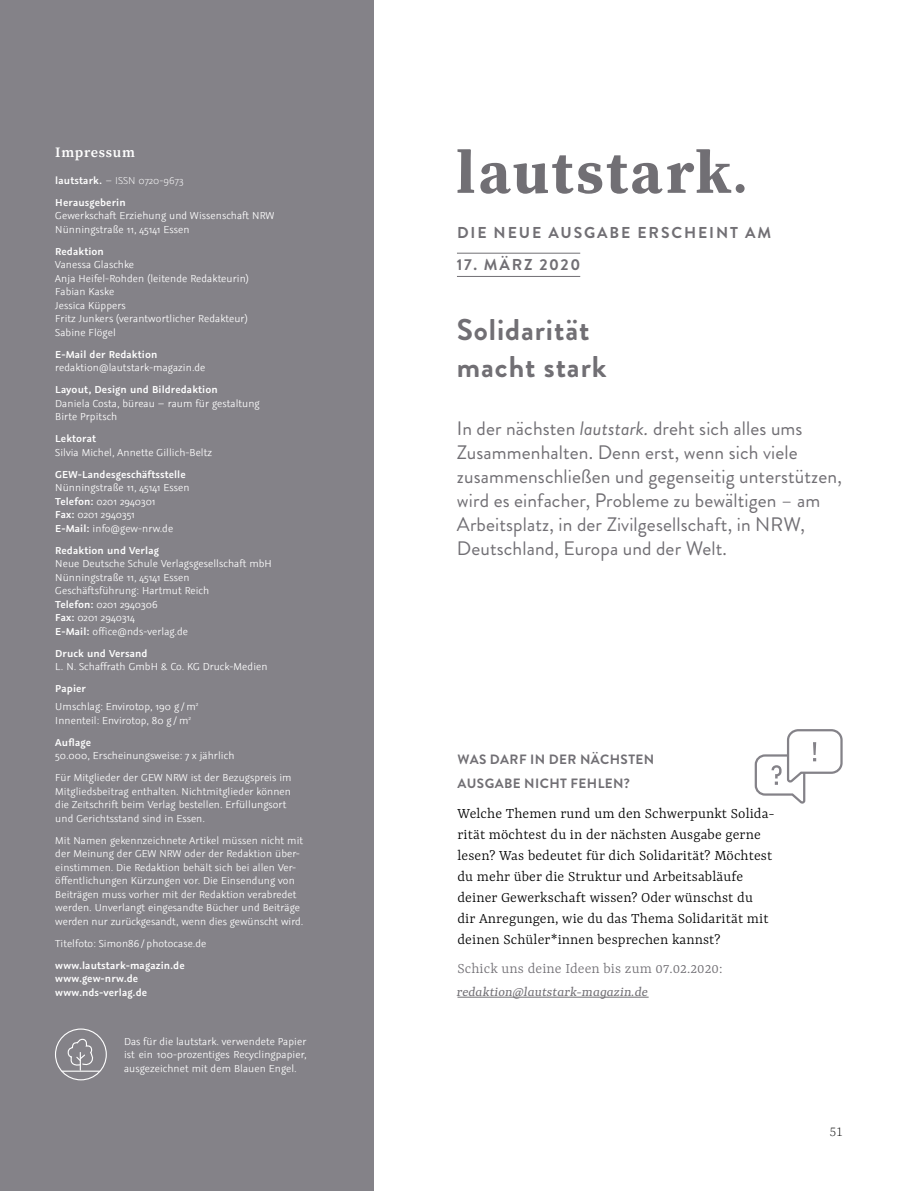
<style>
.page{position:relative;width:915px;height:1191px;background:#fff}
.page>*{position:absolute;margin:0;border:0;box-sizing:border-box;transform-origin:0 0}
.t1{font:700 30px/37.5px "Brandon Grotesque";letter-spacing:.03em;color:#716f74}
.t2{font:19.5px/24px "Brandon Grotesque";letter-spacing:.005em;color:#716f74}
.t3{font:300 15.75px/21px "Yrsa";letter-spacing:.005em;color:#000}
.t4{font:300 15.75px "Yrsa";letter-spacing:.005em;color:#716f74}
.t5{font:700 15.75px "Brandon Grotesque";letter-spacing:.12em;color:#716f74}
.t6{font:700 15.75px "Brandon Grotesque";letter-spacing:.1em;color:#716f74}
.t7{font:italic 14.25px "Yrsa";letter-spacing:.005em;color:#716f74}
.t8{font:600 14.25px "Source Serif Pro";letter-spacing:.05em;color:#fff}
.t9{font:700 13.5px/24px "Brandon Grotesque";letter-spacing:.03em;color:#716f74}
.t10{font:300 12.75px "Source Serif Pro";color:#000}
.t11{font:300 11.25px/13.5px "Graublau Sans";letter-spacing:.01em;color:#fff}
.t12{font:600 11.25px/13.5px "Graublau Sans";letter-spacing:.01em;color:#fff}
.s1{font-weight:300}
.s2{font-weight:600}
.s3{font-style:italic}
</style>
<div class="page">
<hr style="left:457px;top:276px;width:123px;height:1px;background:#716f74">
<hr style="left:457px;top:253px;width:123px;height:1px;background:#716f74">
<div style="left:0;top:0;width:373px;height:1191px;background:#848288"></div>
<svg style="left:457px;top:149px;width:274px;height:45px"></svg>
<div style="left:735px;top:184px;width:9px;height:9px;background:#716f74;border-radius:50%"></div>
<div style="left:55px;top:1028px;width:52px;height:52px;border:1px solid #fff;border-radius:50%"></div>
<hr style="left:62px;top:1070px;width:38px;height:1px;background:#fff">
<svg style="left:67px;top:1034px;width:30px;height:36px"></svg>
<hr style="left:457px;top:996px;width:191px;height:1px;background:#716f74">
<svg style="left:754px;top:729px;width:89px;height:75px"></svg>
<p class="t8" style="left:55px;top:143px;width:81px">Impressum</p>
<p class="t12" style="left:55px;top:169px;width:130px;line-height:22px">lautstark. <span class="s1">– ISSN 0720-9673<br></span>Herausgeberin</p>
<p class="t11" style="left:55px;top:209px;width:220px">Gewerkschaft Erziehung und Wissenschaft NRW<br>Nünningstraße 11, 45141 Essen</p>
<p class="t12" style="left:55px;top:244px;width:50px">Redaktion</p>
<p class="t11" style="left:55px;top:258px;width:195px">Vanessa Glaschke<br>Anja Heifel-Rohden (leitende Redakteurin)<br>Fabian Kaske<br>Jessica Küppers<br>Fritz Junkers (verantwortlicher Redakteur)<br>Sabine Flögel</p>
<p class="t12" style="left:55px;top:347px;width:104px">E-Mail der Redaktion</p>
<p class="t11" style="left:55px;top:361px;width:152px">redaktion@lautstark-magazin.de</p>
<p class="t12" style="left:55px;top:383px;width:164px">Layout, Design und Bildredaktion</p>
<p class="t11" style="left:55px;top:396px;width:206px">Daniela Costa, büreau – raum für gestaltung<br>Birte Prpitsch</p>
<p class="t12" style="left:55px;top:432px;width:42px">Lektorat</p>
<p class="t11" style="left:55px;top:445px;width:158px">Silvia Michel, Annette Gillich-Beltz</p>
<p class="t12" style="left:55px;top:467px;width:132px">GEW-Landesgeschäftsstelle</p>
<p class="t11" style="left:55px;top:481px;width:136px">Nünningstraße 11, 45141 Essen<br><span class="s2">Telefon:</span> 0201 2940301<br><span class="s2">Fax:</span> 0201 2940351<br><span class="s2">E-Mail:</span> info@gew-nrw.de</p>
<p class="t12" style="left:55px;top:543px;width:105px">Redaktion und Verlag</p>
<p class="t11" style="left:55px;top:557px;width:218px">Neue Deutsche Schule Verlagsgesellschaft mbH<br>Nünningstraße 11, 45141 Essen<br>Geschäftsführung: Hartmut Reich<br><span class="s2">Telefon:</span> 0201 2940306<br><span class="s2">Fax:</span> 0201 2940314<br><span class="s2">E-Mail:</span> office@nds-verlag.de</p>
<p class="t12" style="left:55px;top:646px;width:94px">Druck und Versand</p>
<p class="t11" style="left:55px;top:660px;width:214px">L. N. Schaffrath GmbH &amp; Co. KG Druck-Medien</p>
<p class="t11" style="left:55px;top:680px;width:145px;line-height:17.7px"><span class="s2">Papier<br></span>Umschlag: Envirotop, 190 g / m<sup>2</sup></p>
<p class="t11" style="left:55px;top:709px;width:137px;line-height:22px">Innenteil: Envirotop, 80 g / m<sup>2<br></sup><span class="s2">Auflage</span></p>
<p class="t11" style="left:55px;top:744px;width:238px;line-height:22px">50.000, Erscheinungsweise: 7 x jährlich<br>Für Mitglieder der GEW NRW ist der Bezugspreis im</p>
<p class="t11" style="left:55px;top:784px;width:237px">Mitgliedsbeitrag enthalten. Nichtmitglieder können die Zeitschrift beim Verlag bestellen. Erfüllungsort und Gerichtsstand sind in Essen.</p>
<p class="t11" style="left:55px;top:833px;width:249px">Mit Namen gekennzeichnete Artikel müssen nicht mit der Meinung der GEW NRW oder der Redaktion über&shy;einstimmen. Die Redaktion behält sich bei allen Ver&shy;öffentlichungen Kürzungen vor. Die Einsendung von Beiträgen muss vorher mit der Redaktion verabredet werden. Unverlangt eingesandte Bücher und Beiträge werden nur zurückgesandt, wenn dies gewünscht wird.</p>
<p class="t11" style="left:55px;top:936px;width:152px">Titelfoto: Simon86 / photocase.de</p>
<p class="t12" style="left:55px;top:958px;width:131px">www.lautstark-magazin.de www.gew-nrw.de www.nds-verlag.de</p>
<p class="t11" style="left:124px;top:1034px;width:184px;text-align:justify">Das für die lautstark. verwendete Papier ist ein 100-prozentiges Recyclingpapier, ausgezeichnet mit dem Blauen Engel.</p>
<h3 class="t5" style="left:457px;top:221px;width:315px">DIE NEUE AUSGABE ERSCHEINT AM</h3>
<h3 class="t6" style="left:457px;top:254px;width:125px">17. MÄRZ 2020</h3>
<h1 class="t1" style="left:457px;top:311px;width:151px">Solidarität macht stark</h1>
<p class="t2" style="left:457px;top:417px;width:386px">In der nächsten <span class="s3">lautstark.</span> dreht sich alles ums Zusammenhalten. Denn erst, wenn sich viele zusammenschließen und gegenseitig unterstützen, wird es einfacher, Probleme zu bewältigen – am Arbeitsplatz, in der Zivilgesellschaft, in NRW, Deutschland, Europa und der Welt.</p>
<p class="t9" style="left:457px;top:747px;width:198px">WAS DARF IN DER NÄCHSTEN<br>AUSGABE NICHT FEHLEN?</p>
<p class="t3" style="left:457px;top:803px;width:318px">Welche Themen rund um den Schwerpunkt Solida&shy;rität möchtest du in der nächsten Ausgabe gerne lesen? Was bedeutet für dich Solidarität? Möchtest du mehr über die Struktur und Arbeitsabläufe deiner Gewerkschaft wissen? Oder wünschst du dir Anregungen, wie du das Thema Solidarität mit deinen Schüler*innen besprechen kannst?</p>
<h3 class="t4" style="left:457px;top:959px;width:266px">Schick uns deine Ideen bis zum 07.02.2020:</h3>
<p class="t7" style="left:457px;top:983px;width:192px">redaktion@lautstark-magazin.de</p>
<p class="t10" style="left:829px;top:1123px;width:14px">51</p>
</div>
